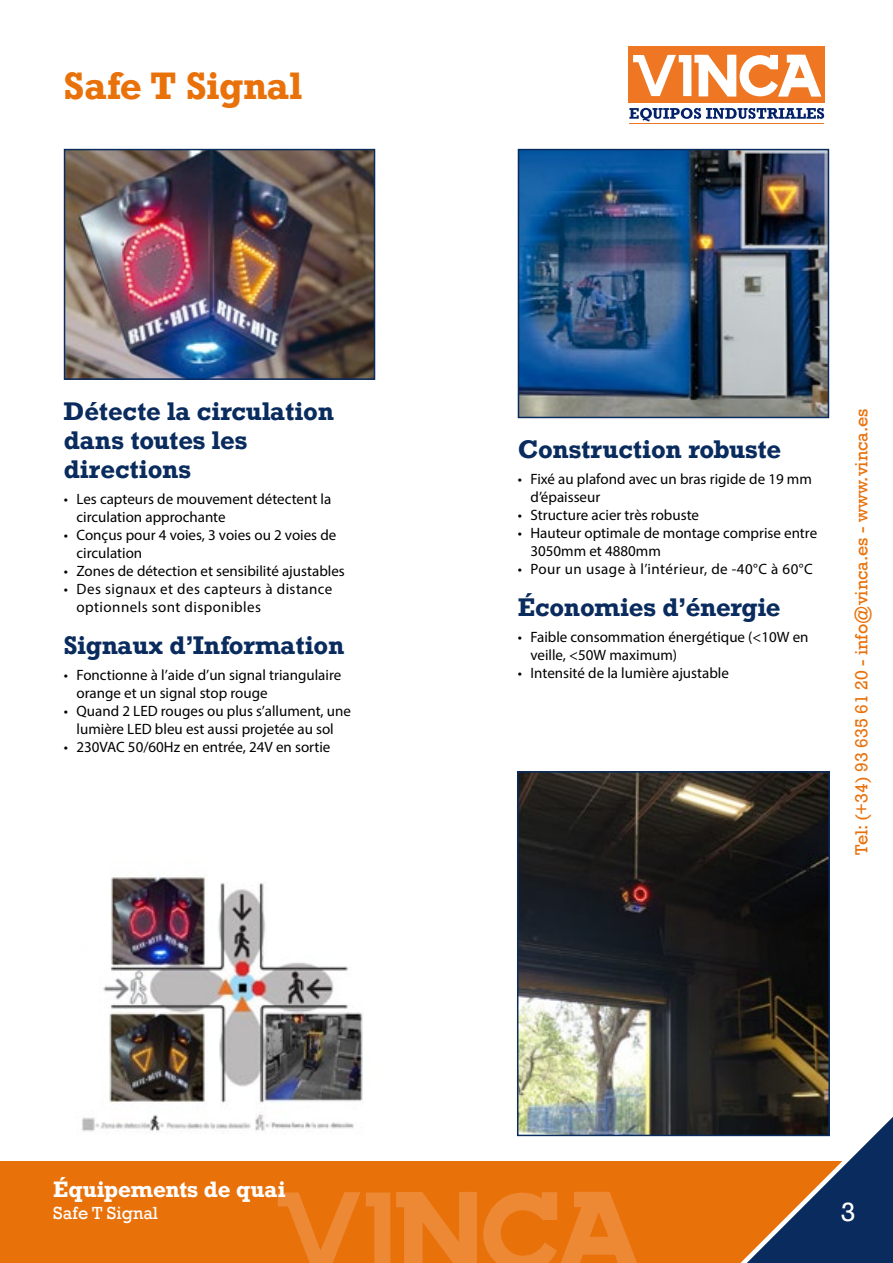
<style>
.page{position:relative;width:893px;height:1263px;background:#fff}
.page>*{position:absolute;margin:0;border:0;box-sizing:border-box;transform-origin:0 0}
.t1{font:700 36px "Rockwell";letter-spacing:-.01em;color:#e9710a}
.t2{font:27px "Rockwell";color:#fff}
.t3{font:700 24px/28.8px "Rockwell";letter-spacing:-.01em;color:#092b5e}
.t4{font:700 21px "Rockwell";color:#fff}
.t5{font:18px "Rockwell";color:#e9710a}
.t6{font:18px "Rockwell";color:#fff}
.t7{font:15px/18px "Myriad Pro";color:#000}
.t8{font:15px/18px "Myriad Pro";letter-spacing:.03em;color:#000}
</style>
<div class="page">
<div style="left:0;top:1161px;width:893px;height:102px;background:#e9710a"></div>
<svg style="left:278px;top:1192px;width:359px;height:71px"></svg>
<svg style="left:719px;top:1117px;width:174px;height:146px"></svg>
<img style="left:67px;top:152px;width:305px;height:225px">
<div style="left:64px;top:149px;width:311px;height:231px;border:2px solid #092b5e"></div>
<img style="left:521px;top:152px;width:305px;height:263px">
<div style="left:518px;top:149px;width:311px;height:269px;border:2px solid #092b5e"></div>
<img style="left:81px;top:877px;width:282px;height:255px">
<img style="left:520px;top:774px;width:307px;height:359px">
<div style="left:517px;top:771px;width:313px;height:365px;border:2px solid #092b5e"></div>
<svg style="left:629px;top:108px;width:195px;height:14px"></svg>
<hr style="left:629px;top:123px;width:195px;height:1px;background:#ef7622">
<div style="left:629px;top:46px;width:196px;height:57px;background:#ef7622"></div>
<svg style="left:633px;top:55px;width:188px;height:42px"></svg>
<h1 class="t1" style="left:64px;top:62px;width:240px">Safe T Signal</h1>
<h3 class="t3" style="left:64px;top:396px;width:272px">Détecte la circulation dans toutes les directions</h3>
<p class="t7" style="left:77px;top:490px;width:256px;text-indent:-13px">• Les capteurs de mouvement détectent la circulation approchante</p>
<p class="t7" style="left:77px;top:526px;width:261px;text-indent:-13px">• Conçus pour 4 voies, 3 voies ou 2 voies de circulation</p>
<p class="t7" style="left:64px;top:562px;width:283px">• Zones de détection et sensibilité ajustables</p>
<p class="t8" style="left:77px;top:580px;width:257px;text-indent:-13px">• Des signaux et des capteurs à distance optionnels sont disponibles</p>
<h3 class="t3" style="left:64px;top:630px;width:282px">Signaux d’Information</h3>
<p class="t7" style="left:77px;top:666px;width:266px;text-indent:-13px">• Fonctionne à l’aide d’un signal triangulaire orange et un signal stop rouge</p>
<p class="t7" style="left:64px;top:702px;width:289px;text-align:center">• Quand 2 LED rouges ou plus s’allument, une lumière LED bleu est aussi projetée au sol</p>
<p class="t7" style="left:64px;top:738px;width:268px">• 230VAC 50/60Hz en entrée, 24V en sortie</p>
<h3 class="t4" style="left:53px;top:1176px;width:234px">Équipements de quai</h3>
<p class="t6" style="left:53px;top:1202px;width:106px">Safe T Signal</p>
<h3 class="t3" style="left:518px;top:434px;width:265px">Construction robuste</h3>
<p class="t7" style="left:530px;top:470px;width:283px;text-indent:-13px">• Fixé au plafond avec un bras rigide de 19 mm d’épaisseur</p>
<p class="t7" style="left:518px;top:506px;width:183px">• Structure acier très robuste</p>
<p class="t7" style="left:530px;top:524px;width:288px;text-indent:-13px">• Hauteur optimale de montage comprise entre<br>3050mm et 4880mm</p>
<p class="t8" style="left:518px;top:560px;width:297px">• Pour un usage à l’intérieur, de -40°C à 60°C</p>
<h3 class="t3" style="left:518px;top:592px;width:264px">Économies d’énergie</h3>
<p class="t7" style="left:530px;top:628px;width:280px;text-indent:-13px">• Faible consommation énergétique (&lt;10W en veille, &lt;50W maximum)</p>
<p class="t7" style="left:518px;top:664px;width:213px">• Intensité de la lumière ajustable</p>
<p class="t5" style="left:851px;top:855px;width:448px;rotate:-90deg">Tel: (+34) 93 635 61 20 - info@vinca.es - www.vinca.es</p>
<h2 class="t2" style="left:841px;top:1196px;width:16px">3</h2>
</div>
